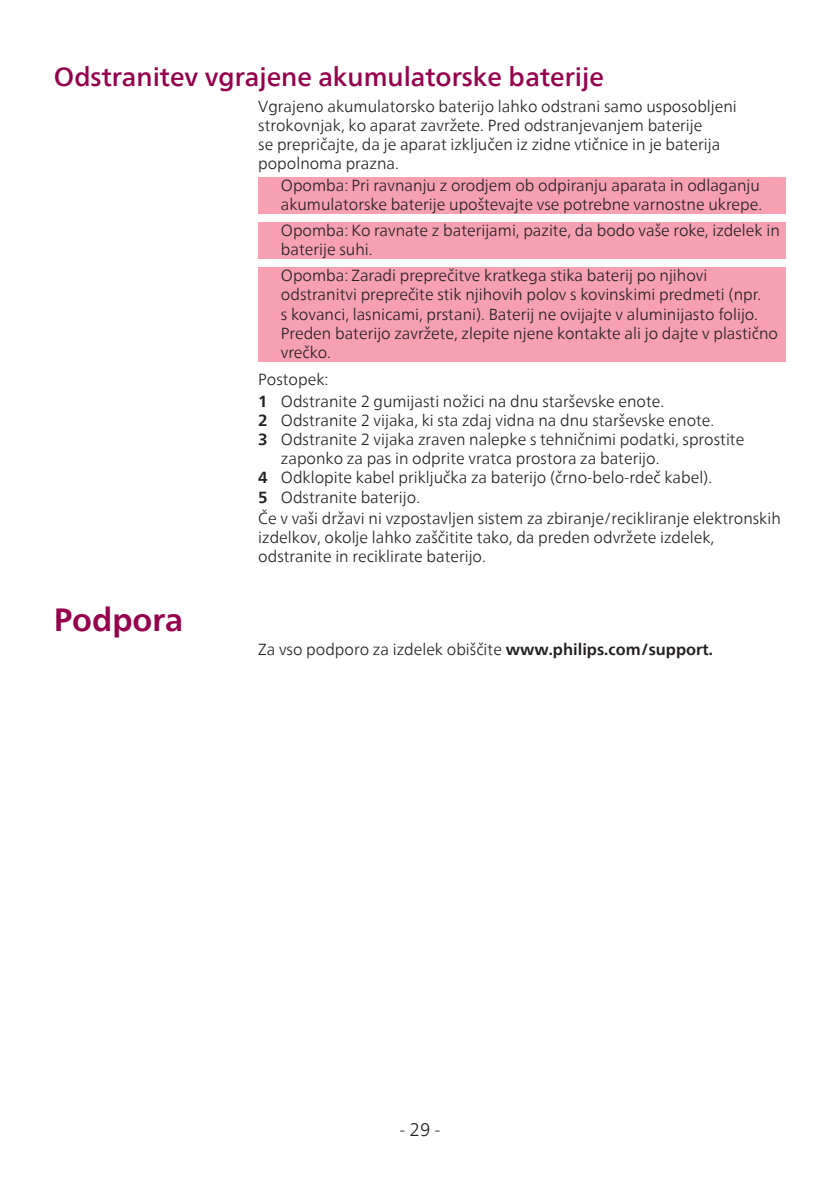
<style>
.page{position:relative;width:840px;height:1191px;background:#fff}
.page>*{position:absolute;margin:0;border:0;box-sizing:border-box;transform-origin:0 0}
.t1{font:700 32px "Neue Frutiger World";color:#96014e}
.t2{font:500 26px "Neue Frutiger World";color:#96014e}
.t3{font:300 18px "Neue Frutiger World";color:#231f20}
.t4{font:300 16px/19.2px "Neue Frutiger World";color:#231f20}
.s1{font-weight:700}
</style>
<div class="page">
<div style="left:258px;top:177px;width:527px;height:36px;background:#f6a0b2"></div>
<div style="left:258px;top:222px;width:527px;height:37px;background:#f6a0b2"></div>
<div style="left:258px;top:268px;width:527px;height:94px;background:#f6a0b2"></div>
<h2 class="t2" style="left:54px;top:56px;width:551px">Odstranitev vgrajene akumulatorske baterije</h2>
<p class="t4" style="left:258px;top:97px;width:480px">Vgrajeno akumulatorsko baterijo lahko odstrani samo usposobljeni strokovnjak, ko aparat zavržete. Pred odstranjevanjem baterije<br>se prepričajte, da je aparat izključen iz zidne vtičnice in je baterija popolnoma prazna.</p>
<p class="t4" style="left:281px;top:175px;width:482px">Opomba: Pri ravnanju z orodjem ob odpiranju aparata in odlaganju akumulatorske baterije upoštevajte vse potrebne varnostne ukrepe.</p>
<p class="t4" style="left:281px;top:221px;width:500px">Opomba: Ko ravnate z baterijami, pazite, da bodo vaše roke, izdelek in baterije suhi.</p>
<p class="t4" style="left:281px;top:266px;width:498px">Opomba: Zaradi preprečitve kratkega stika baterij po njihovi odstranitvi preprečite stik njihovih polov s kovinskimi predmeti (npr.<br>s kovanci, lasnicami, prstani). Baterij ne ovijajte v aluminijasto folijo.<br>Preden baterijo zavržete, zlepite njene kontakte ali jo dajte v plastično vrečko.</p>
<p class="t4" style="left:258px;top:369px;width:407px;line-height:21.2px">Postopek:<br><span class="s1">1</span> Odstranite 2 gumijasti nožici na dnu starševske enote.</p>
<p class="t4" style="left:258px;top:410px;width:457px"><span class="s1">2</span> Odstranite 2 vijaka, ki sta zdaj vidna na dnu starševske enote.</p>
<p class="t4" style="left:258px;top:430px;width:487px"><span class="s1">3</span> Odstranite 2 vijaka zraven nalepke s tehničnimi podatki, sprostite</p>
<p class="t4" style="left:281px;top:449px;width:380px">zaponko za pas in odprite vratca prostora za baterijo.</p>
<p class="t4" style="left:258px;top:468px;width:455px"><span class="s1">4</span> Odklopite kabel priključka za baterijo (črno-belo-rdeč kabel).</p>
<p class="t4" style="left:258px;top:487px;width:161px"><span class="s1">5</span> Odstranite baterijo.</p>
<p class="t4" style="left:258px;top:508px;width:524px">Če v vaši državi ni vzpostavljen sistem za zbiranje/recikliranje elektronskih izdelkov, okolje lahko zaščitite tako, da preden odvržete izdelek, odstranite in reciklirate baterijo.</p>
<h1 class="t1" style="left:54px;top:592px;width:130px">Podpora</h1>
<p class="t4" style="left:258px;top:639px;width:456px">Za vso podporo za izdelek obiščite <span class="s1">www.philips.com/support.</span></p>
<p class="t3" style="left:399px;top:1115px;width:42px">- 29 -</p>
</div>
